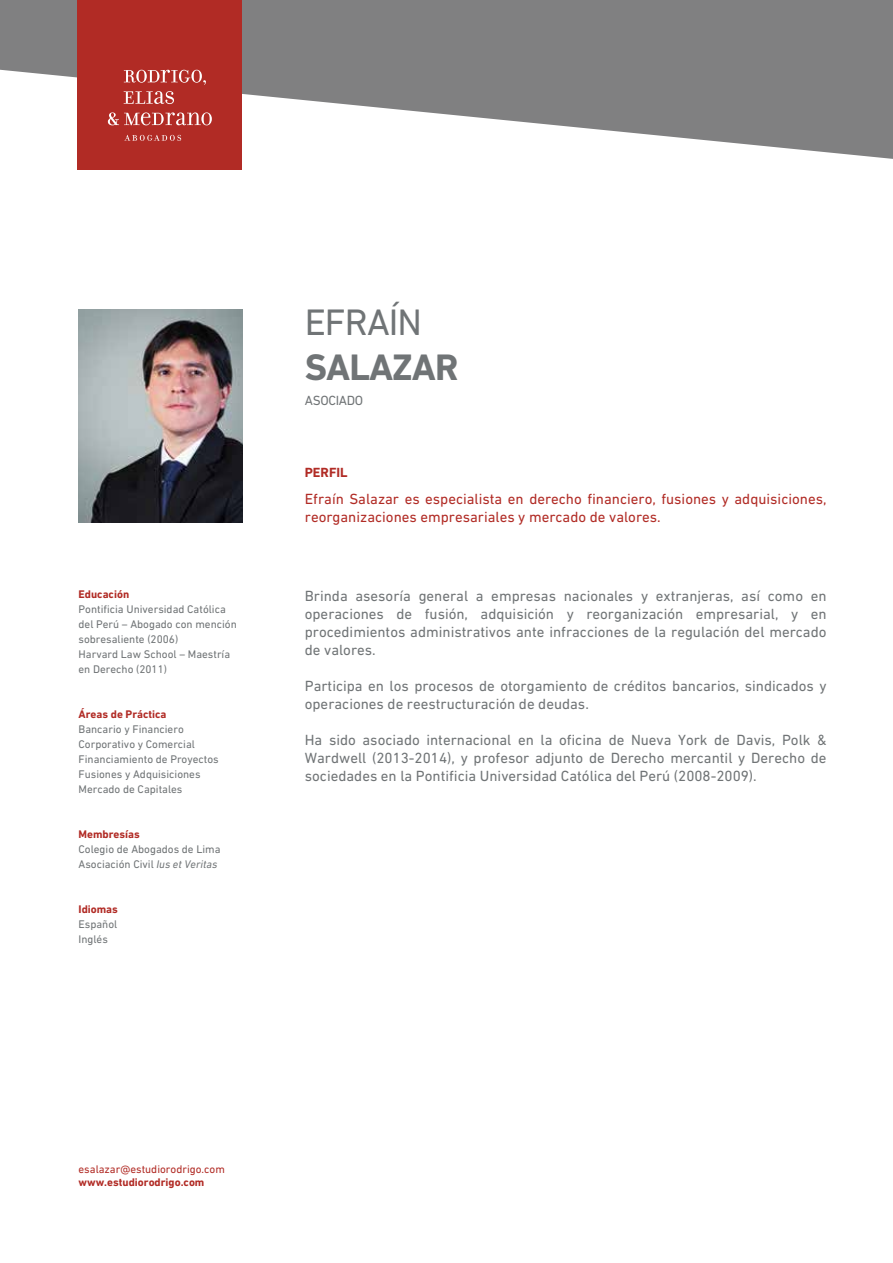
<style>
.page{position:relative;width:893px;height:1263px;background:#fff}
.page>*{position:absolute;margin:0;border:0;box-sizing:border-box;transform-origin:0 0}
.t1{font:700 37.5px "DIN Next LT Pro";letter-spacing:-.025em;color:#707476}
.t2{font:37.5px "DIN Next LT Pro";letter-spacing:-.025em;color:#707476}
.t3{font:15px/18px "DIN Next LT Pro";color:#707476;text-align:justify}
.t4{font:15px/18px "DIN Next LT Pro";color:#b12b25}
.t5{font:13.5px "DIN Next LT Pro";letter-spacing:-.025em;color:#717577}
.t6{font:700 13.5px "DIN Next LT Pro";color:#b12b25}
.t7{font:11.25px/15px "DIN Next LT Pro";color:#707476}
.t8{font:700 11.25px "DIN Next LT Pro";color:#b12b25}
.t9{font:11.25px "DIN Next LT Pro";color:#b12b25}
.s1{font-style:italic}
</style>
<div class="page">
<svg style="left:0;top:0;width:893px;height:159px;fill:#808081"></svg>
<img style="left:79px;top:309px;width:163px;height:214px">
<div style="left:77px;top:0;width:165px;height:169px;background:#b12b25"></div>
<svg style="left:124px;top:70px;width:82px;height:15px"></svg>
<svg style="left:124px;top:91px;width:50px;height:13px"></svg>
<svg style="left:108px;top:112px;width:104px;height:13px"></svg>
<svg style="left:124px;top:135px;width:57px;height:6px"></svg>
<p class="t8" style="left:79px;top:588px;width:52px">Educación</p>
<p class="t7" style="left:79px;top:602px;width:160px">Pontificia Universidad Católica del Perú – Abogado con mención sobresaliente (2006)<br>Harvard Law School – Maestría en Derecho (2011)</p>
<p class="t8" style="left:79px;top:708px;width:90px">Áreas de Práctica</p>
<p class="t7" style="left:79px;top:722px;width:142px">Bancario y Financiero<br>Corporativo y Comercial<br>Financiamiento de Proyectos<br>Fusiones y Adquisiciones<br>Mercado de Capitales</p>
<p class="t8" style="left:79px;top:828px;width:63px">Membresías</p>
<p class="t7" style="left:79px;top:842px;width:144px">Colegio de Abogados de Lima<br>Asociación Civil <span class="s1">Ius et Veritas</span></p>
<p class="t8" style="left:79px;top:903px;width:41px">Idiomas</p>
<p class="t7" style="left:79px;top:917px;width:40px">Español<br>Inglés</p>
<h1 class="t2" style="left:305px;top:301px;width:119px">EFRAÍN</h1>
<h1 class="t1" style="left:305px;top:345px;width:155px">SALAZAR</h1>
<p class="t5" style="left:305px;top:392px;width:60px">ASOCIADO</p>
<p class="t6" style="left:305px;top:465px;width:44px">PERFIL</p>
<p class="t4" style="left:305px;top:490px;width:523px">Efraín Salazar es especialista en derecho financiero, fusiones y adquisiciones, reorganizaciones empresariales y mercado de valores.</p>
<p class="t3" style="left:305px;top:587px;width:523px">Brinda asesoría general a empresas nacionales y extranjeras, así como en operaciones de fusión, adquisición y reorganización empresarial, y en procedimientos administrativos ante infracciones de la regulación del mercado de valores.</p>
<p class="t3" style="left:305px;top:677px;width:523px">Participa en los procesos de otorgamiento de créditos bancarios, sindicados y operaciones de reestructuración de deudas.</p>
<p class="t3" style="left:305px;top:731px;width:523px">Ha sido asociado internacional en la oficina de Nueva York de Davis, Polk &amp; Wardwell (2013-2014), y profesor adjunto de Derecho mercantil y Derecho de sociedades en la Pontificia Universidad Católica del Perú (2008-2009).</p>
<p class="t9" style="left:79px;top:1162px;width:148px">esalazar@estudiorodrigo.com</p>
<p class="t8" style="left:79px;top:1176px;width:127px">www.estudiorodrigo.com</p>
</div>
